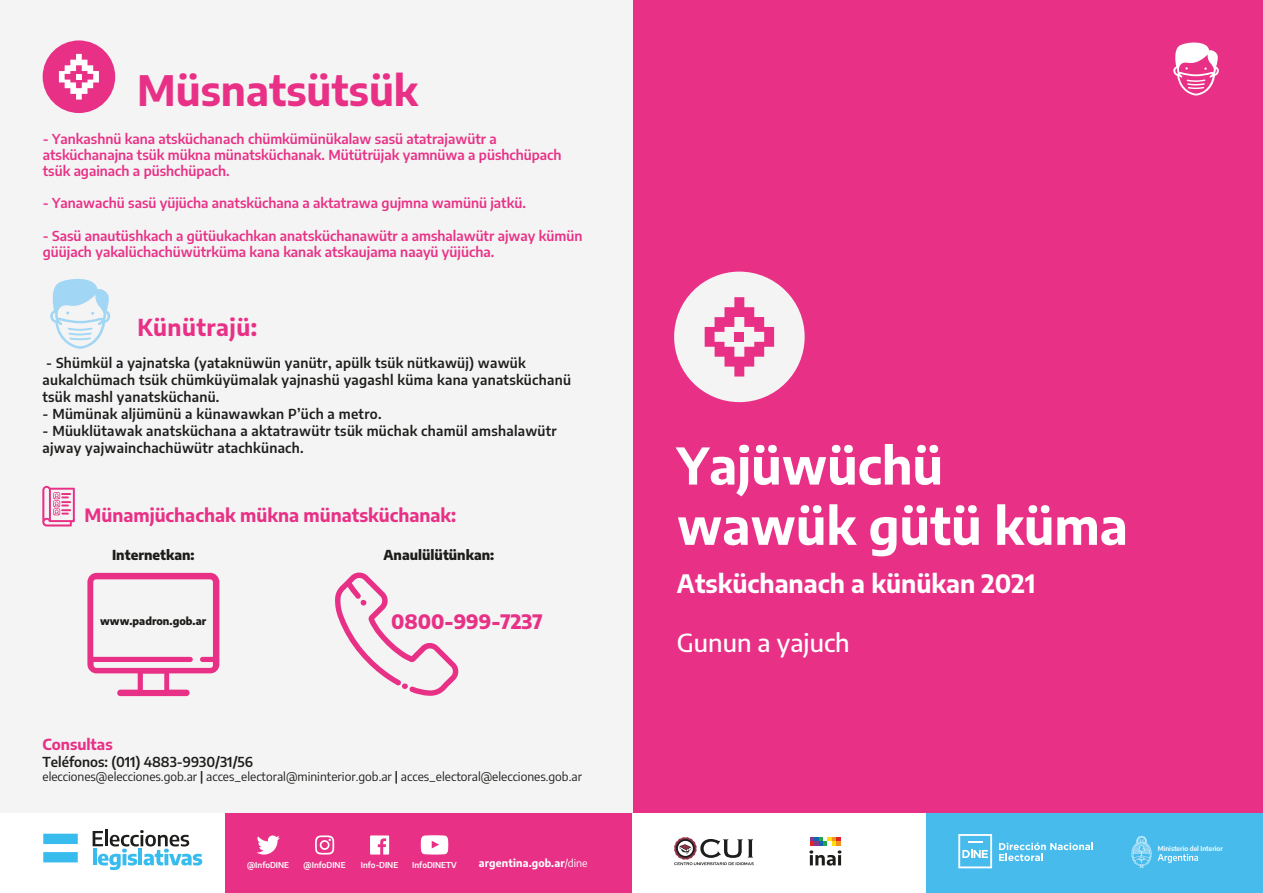
<style>
.page{position:relative;width:1263px;height:893px;background:#fff}
.page>*{position:absolute;margin:0;border:0;box-sizing:border-box;transform-origin:0 0}
.t1{font:700 50.25px/60.3px "Encode Sans";color:#fff}
.t2{font:700 41.1px "Encode Sans";color:#e83186}
.t3{font:700 24.9px "Encode Sans";color:#fff}
.t4{font:500 24.9px "Encode Sans";color:#fff}
.t5{font:700 22.95px "Encode Sans";letter-spacing:.02em;color:#e83186}
.t6{font:800 19.5px "Encode Sans";color:#e83186}
.t7{font:700 18px "Encode Sans";color:#e83186}
.t8{font:700 15px "Encode Sans";color:#e83186}
.t9{font:600 13.5px/16.2px "Encode Sans";color:#e83186}
.t10{font:600 13.5px/17px "Encode Sans";letter-spacing:.02em;color:#1d1d1b}
.t11{font:600 13.5px "Encode Sans";color:#1d1d1b}
.t12{font:800 13.5px "Encode Sans";color:#1d1d1b}
.t13{font:12px "Encode Sans";color:#1d1d1b}
.t14{font:700 10.5px "Encode Sans";letter-spacing:.015em;color:#fff}
.t15{font:800 10.5px "Encode Sans";color:#1d1d1b}
.t16{font:600 7.95px "Encode Sans";color:#fff}
.t17{font:600 6.45px "Encode Sans";color:#fff}
.s1{font-weight:600}
.s2{font-weight:400}
</style>
<div class="page">
<div style="left:632px;top:0;width:631px;height:820px;background:#e83186"></div>
<div style="left:0;top:0;width:632px;height:893px;background:#f4f4f4"></div>
<div style="left:674px;top:272px;width:131px;height:130px;background:#f4f4f4;border-radius:50%"></div>
<svg style="left:705px;top:297px;width:69px;height:80px"></svg>
<div style="left:43px;top:40px;width:72px;height:73px;background:#e83186;border-radius:50%"></div>
<svg style="left:59px;top:54px;width:40px;height:46px"></svg>
<svg style="left:1173px;top:42px;width:46px;height:54px"></svg>
<svg style="left:42px;top:486px;width:33px;height:40px"></svg>
<svg style="left:335px;top:572px;width:124px;height:124px"></svg>
<svg style="left:50px;top:278px;width:61px;height:71px"></svg>
<svg style="left:87px;top:573px;width:132px;height:123px"></svg>
<div style="left:0;top:813px;width:225px;height:80px;background:#fff"></div>
<div style="left:225px;top:813px;width:406px;height:80px;background:#e83186"></div>
<svg style="left:421px;top:835px;width:27px;height:19px"></svg>
<svg style="left:256px;top:835px;width:24px;height:19px"></svg>
<svg style="left:370px;top:835px;width:19px;height:19px"></svg>
<svg style="left:315px;top:835px;width:19px;height:20px"></svg>
<div style="left:632px;top:813px;width:295px;height:80px;background:#fff"></div>
<div style="left:927px;top:813px;width:336px;height:80px;background:#47bbec"></div>
<svg style="left:999px;top:842px;width:94px;height:19px"></svg>
<svg style="left:958px;top:834px;width:34px;height:34px"></svg>
<svg style="left:1131px;top:836px;width:21px;height:32px"></svg>
<svg style="left:1158px;top:854px;width:40px;height:9px"></svg>
<svg style="left:674px;top:837px;width:80px;height:28px"></svg>
<svg style="left:809px;top:837px;width:32px;height:29px"></svg>
<hr style="left:105px;top:829px;width:3px;height:17px;background:#1d1d1b">
<svg style="left:93px;top:830px;width:109px;height:40px"></svg>
<svg style="left:43px;top:834px;width:35px;height:28px"></svg>
<h2 class="t2" style="left:137px;top:60px;width:282px">Müsnatsütsük</h2>
<p class="t9" style="left:43px;top:130px;width:520px">- Yankashnü kana atsküchanach chümkümünükalaw sasü atatrajawütr a atsküchanajna tsük mükna münatsküchanak. Mütütrüjak yamnüwa a püshchüpach tsük againach a püshchüpach.</p>
<p class="t9" style="left:43px;top:195px;width:485px">- Yanawachü sasü yüjücha anatsküchana a aktatrawa gujmna wamünü jatkü.</p>
<p class="t9" style="left:43px;top:227px;width:541px">- Sasü anautüshkach a gütüukachkan anatsküchanawütr a amshalawütr ajway kümün güüjach yakalüchachüwütrküma kana kanak atskaujama naayü yüjücha.</p>
<h3 class="t5" style="left:137px;top:310px;width:121px">Künütrajü:</h3>
<p class="t10" style="left:43px;top:354px;width:530px">- Shümkül a yajnatska (yataknüwün yanütr, apülk tsük nütkawüj) wawük aukalchümach tsük chümküyümalak yajnashü yagashl küma kana yanatsküchanü tsük mashl yanatsküchanü.</p>
<p class="t10" style="left:43px;top:405px;width:340px">- Mümünak aljümünü a künawawkan P’üch a metro.</p>
<p class="t10" style="left:43px;top:422px;width:516px">- Müuklütawak anatsküchana a aktatrawütr tsük müchak chamül amshalawütr ajway yajwainchachüwütr atachkünach.</p>
<h3 class="t7" style="left:85px;top:502px;width:373px">Münamjüchachak mükna münatsküchanak:</h3>
<p class="t12" style="left:112px;top:544px;width:84px">Internetkan:</p>
<p class="t12" style="left:383px;top:544px;width:112px">Anaulülütünkan:</p>
<p class="t15" style="left:100px;top:612px;width:107px">www.padron.gob.ar</p>
<h3 class="t6" style="left:391px;top:606px;width:153px">0800-999-7237</h3>
<p class="t8" style="left:43px;top:733px;width:72px">Consultas</p>
<p class="t11" style="left:43px;top:752px;width:212px">Teléfonos: (011) 4883-9930/31/56</p>
<p class="t13" style="left:43px;top:768px;width:541px">elecciones@elecciones.gob.ar <span class="s1">|</span> acces_electoral@mininterior.gob.ar <span class="s1">|</span> acces_electoral@elecciones.gob.ar</p>
<p class="t16" style="left:247px;top:859px;width:43px">@InfoDINE</p>
<p class="t16" style="left:304px;top:859px;width:43px">@InfoDINE</p>
<p class="t16" style="left:361px;top:859px;width:39px">Info-DINE</p>
<p class="t16" style="left:412px;top:859px;width:46px">InfoDINETV</p>
<p class="t14" style="left:479px;top:855px;width:110px">argentina.gob.ar<span class="s2">/dine</span></p>
<h1 class="t1" style="left:677px;top:432px;width:452px">Yajüwüchü wawük gütü küma</h1>
<h3 class="t3" style="left:677px;top:565px;width:360px">Atsküchanach a künükan 2021</h3>
<h3 class="t4" style="left:677px;top:626px;width:174px">Gunun a yajuch</h3>
<p class="t17" style="left:1158px;top:843px;width:67px">Ministerio del Interior</p>
</div>
